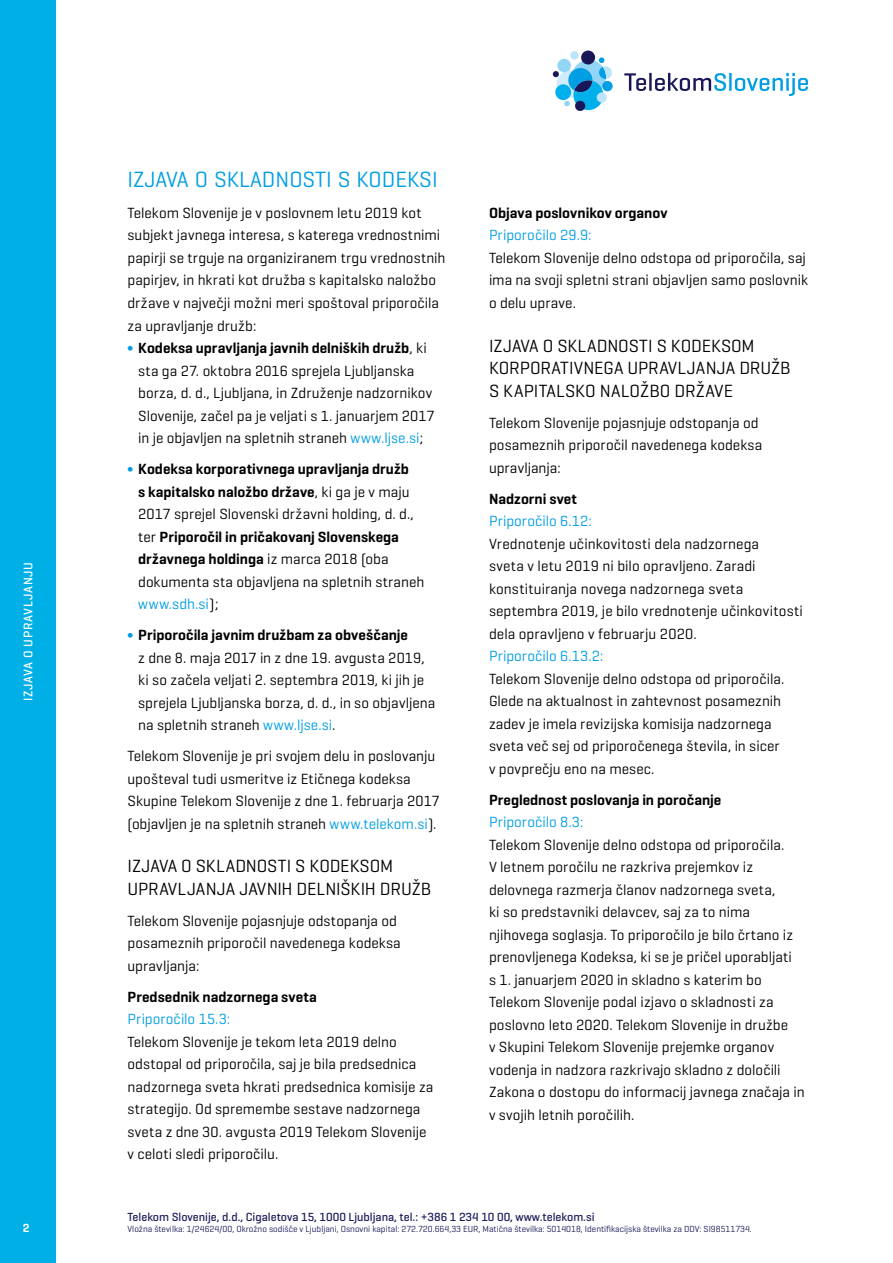
<style>
.page{position:relative;width:893px;height:1263px;background:#fff}
.page>*{position:absolute;margin:0;border:0;box-sizing:border-box;transform-origin:0 0}
.t1{font:22.5px "Geogrotesque";color:#009ee3}
.t2{font:18px/22.5px "Geogrotesque";color:#000}
.t3{font:15px/22.5px "Geogrotesque";color:#000}
.t4{font:600 15px/22.5px "Geogrotesque";color:#000}
.t5{font:15px "Geogrotesque";letter-spacing:.005em;color:#009ee3}
.t6{font:500 12.75px "Geogrotesque";letter-spacing:.055em;color:#fff}
.t7{font:500 12px "Geogrotesque";color:#1b1b5a}
.t8{font:600 12px "Geogrotesque";color:#fff}
.t9{font:9px "Geogrotesque";color:#1b1b5a}
.s1{font-weight:400;color:#009ee3}
.s2{font-weight:400}
.s3{color:#009ee3}
.s4{font-weight:600}
</style>
<div class="page">
<div style="left:0;top:0;width:55px;height:1263px;background:#00afe6"></div>
<svg style="left:624px;top:73px;width:22px;height:18px"></svg>
<hr style="left:649px;top:73px;width:3px;height:18px;background:#1a1759">
<svg style="left:655px;top:73px;width:71px;height:18px"></svg>
<hr style="left:729px;top:73px;width:3px;height:18px;background:#009ee3">
<svg style="left:735px;top:73px;width:73px;height:23px"></svg>
<svg style="left:553px;top:51px;width:59px;height:59px"></svg>
<p class="t6" style="left:20px;top:701px;width:141px;rotate:-90deg">IZJAVA O UPRAVLJANJU</p>
<p class="t8" style="left:23px;top:1220px;width:8px">2</p>
<h1 class="t1" style="left:128px;top:165px;width:312px">IZJAVA O SKLADNOSTI S KODEKSI</h1>
<p class="t3" style="left:128px;top:201px;width:295px">Telekom Slovenije je v poslovnem letu 2019 kot</p>
<p class="t3" style="left:128px;top:224px;width:314px">subjekt javnega interesa, s katerega vrednostnimi</p>
<p class="t3" style="left:128px;top:246px;width:319px">papirji se trguje na organiziranem trgu vrednostnih</p>
<p class="t3" style="left:128px;top:269px;width:310px">papirjev, in hkrati kot družba s kapitalsko naložbo</p>
<p class="t3" style="left:128px;top:291px;width:313px">države v največji možni meri spoštoval priporočila</p>
<p class="t3" style="left:128px;top:314px;width:130px">za upravljanje družb:</p>
<p class="t4" style="left:128px;top:336px;width:301px"><span class="s1">∫</span> Kodeksa upravljanja javnih delniških družb<span class="s2">, ki</span></p>
<p class="t3" style="left:138px;top:359px;width:278px">sta ga 27. oktobra 2016 sprejela Ljubljanska</p>
<p class="t3" style="left:138px;top:381px;width:295px">borza, d. d., Ljubljana, in Združenje nadzornikov</p>
<p class="t3" style="left:138px;top:404px;width:298px">Slovenije, začel pa je veljati s 1. januarjem 2017</p>
<p class="t3" style="left:138px;top:426px;width:287px">in je objavljen na spletnih straneh <span class="s3">www.ljse.si</span>;</p>
<p class="t4" style="left:138px;top:457px;width:288px;text-indent:-11px"><span class="s1">∫</span> Kodeksa korporativnega upravljanja družb<br>s kapitalsko naložbo države<span class="s2">, ki ga je v maju 2017 sprejel Slovenski državni holding, d. d., ter</span> Priporočil in pričakovanj Slovenskega državnega holdinga <span class="s2">iz marca 2018 (oba dokumenta sta objavljena na spletnih straneh </span><span class="s1">www.sdh.si</span><span class="s2">);</span></p>
<p class="t3" style="left:138px;top:623px;width:299px;text-indent:-11px"><span class="s3">∫</span> <span class="s4">Priporočila javnim družbam za obveščanje<br></span>z dne 8. maja 2017 in z dne 19. avgusta 2019, ki so začela veljati 2. septembra 2019, ki jih je sprejela Ljubljanska borza, d. d., in so objavljena na spletnih straneh <span class="s3">www.ljse.si</span>.</p>
<p class="t3" style="left:128px;top:744px;width:314px">Telekom Slovenije je pri svojem delu in poslovanju upošteval tudi usmeritve iz Etičnega kodeksa Skupine Telekom Slovenije z dne 1. februarja 2017 (objavljen je na spletnih straneh <span class="s3">www.telekom.si</span>).</p>
<p class="t2" style="left:128px;top:854px;width:305px">IZJAVA O SKLADNOSTI S KODEKSOM<br>UPRAVLJANJA JAVNIH DELNIŠKIH DRUŽB</p>
<p class="t3" style="left:128px;top:909px;width:275px">Telekom Slovenije pojasnjuje odstopanja od posameznih priporočil navedenega kodeksa upravljanja:</p>
<p class="t4" style="left:128px;top:985px;width:191px">Predsednik nadzornega sveta</p>
<p class="t5" style="left:128px;top:1010px;width:104px">Priporočilo 15.3:</p>
<p class="t3" style="left:128px;top:1030px;width:307px">Telekom Slovenije je tekom leta 2019 delno odstopal od priporočila, saj je bila predsednica nadzornega sveta hkrati predsednica komisije za strategijo. Od spremembe sestave nadzornega sveta z dne 30. avgusta 2019 Telekom Slovenije v celoti sledi priporočilu.</p>
<p class="t4" style="left:489px;top:201px;width:180px">Objava poslovnikov organov</p>
<p class="t5" style="left:489px;top:226px;width:104px">Priporočilo 29.9:</p>
<p class="t3" style="left:489px;top:246px;width:320px">Telekom Slovenije delno odstopa od priporočila, saj ima na svoji spletni strani objavljen samo poslovnik o delu uprave.</p>
<p class="t2" style="left:489px;top:334px;width:303px">IZJAVA O SKLADNOSTI S KODEKSOM<br>KORPORATIVNEGA UPRAVLJANJA DRUŽB<br>S KAPITALSKO NALOŽBO DRŽAVE</p>
<p class="t3" style="left:489px;top:411px;width:275px">Telekom Slovenije pojasnjuje odstopanja od posameznih priporočil navedenega kodeksa upravljanja:</p>
<p class="t4" style="left:489px;top:487px;width:90px">Nadzorni svet</p>
<p class="t5" style="left:489px;top:512px;width:104px">Priporočilo 6.12:</p>
<p class="t3" style="left:489px;top:532px;width:315px">Vrednotenje učinkovitosti dela nadzornega<br>sveta v letu 2019 ni bilo opravljeno. Zaradi konstituiranja novega nadzornega sveta septembra 2019, je bilo vrednotenje učinkovitosti dela opravljeno v februarju 2020.</p>
<p class="t5" style="left:489px;top:647px;width:116px">Priporočilo 6.13.2:</p>
<p class="t3" style="left:489px;top:667px;width:297px">Telekom Slovenije delno odstopa od priporočila.<br>Glede na aktualnost in zahtevnost posameznih zadev je imela revizijska komisija nadzornega sveta več sej od priporočenega števila, in sicer v povprečju eno na mesec.</p>
<p class="t4" style="left:489px;top:788px;width:234px">Preglednost poslovanja in poročanje</p>
<p class="t5" style="left:489px;top:813px;width:96px">Priporočilo 8.3:</p>
<p class="t3" style="left:489px;top:833px;width:317px">Telekom Slovenije delno odstopa od priporočila.<br>V letnem poročilu ne razkriva prejemkov iz delovnega razmerja članov nadzornega sveta,<br>ki so predstavniki delavcev, saj za to nima njihovega soglasja. To priporočilo je bilo črtano iz prenovljenega Kodeksa, ki se je pričel uporabljati<br>s 1. januarjem 2020 in skladno s katerim bo Telekom Slovenije podal izjavo o skladnosti za poslovno leto 2020. Telekom Slovenije in družbe<br>v Skupini Telekom Slovenije prejemke organov vodenja in nadzora razkrivajo skladno z določili Zakona o dostopu do informacij javnega značaja in v svojih letnih poročilih.</p>
<p class="t7" style="left:128px;top:1210px;width:468px">Telekom Slovenije, d.d., Cigaletova 15, 1000 Ljubljana, tel.: +386 1 234 10 00, www.telekom.si</p>
<p class="t9" style="left:128px;top:1223px;width:626px">Vložna številka: 1/24624/00, Okrožno sodišče v Ljubljani, Osnovni kapital: 272.720.664,33 EUR, Matična številka: 5014018, Identifikacijska številka za DDV: SI98511734.</p>
</div>
